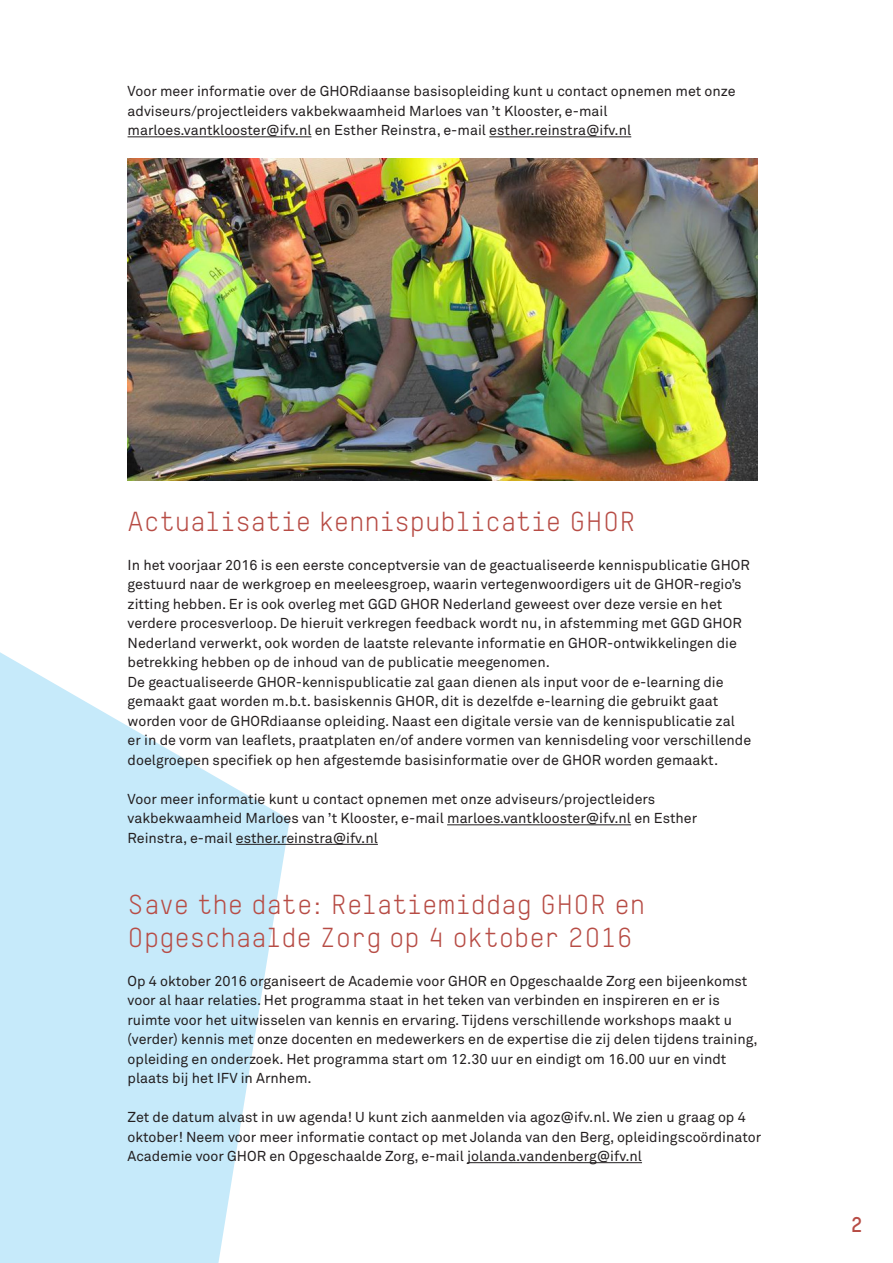
<style>
.page{position:relative;width:893px;height:1263px;background:#fff}
.page>*{position:absolute;margin:0;border:0;box-sizing:border-box;transform-origin:0 0}
.Kop_1_TStar_rood{font:27px/32.4px "TSTARTW";letter-spacing:.015em;color:#b74c45}
.AGOZ_broodtekst{font:700 21px "TSTARTW";color:#b74c45}
.AGOZ_broodtekst-2{font:14.25px/19.5px "Akkurat Std";color:#231f20}
</style>
<div class="page">
<svg style="left:0;top:652px;width:290px;height:611px;fill:#c6eafa"></svg>
<hr style="left:128px;top:137px;width:183px;height:1px;background:#231f20">
<hr style="left:489px;top:137px;width:142px;height:1px;background:#231f20">
<hr style="left:447px;top:824px;width:184px;height:1px;background:#231f20">
<hr style="left:236px;top:844px;width:142px;height:1px;background:#231f20">
<hr style="left:467px;top:1162px;width:175px;height:1px;background:#231f20">
<img style="left:128px;top:158px;width:630px;height:322px">
<p class="AGOZ_broodtekst-2" style="left:128px;top:82px;width:610px">Voor meer informatie over de GHORdiaanse basisopleiding kunt u contact opnemen met onze adviseurs/projectleiders vakbekwaamheid Marloes van ’t Klooster, e-mail</p>
<p class="AGOZ_broodtekst-2" style="left:128px;top:121px;width:505px">marloes.vantklooster@ifv.nl en Esther Reinstra, e-mail esther.reinstra@ifv.nl</p>
<p class="Kop_1_TStar_rood" style="left:128px;top:505px;width:510px">Actualisatie kennispublicatie GHOR</p>
<p class="AGOZ_broodtekst-2" style="left:128px;top:555px;width:624px">In het voorjaar 2016 is een eerste conceptversie van de geactualiseerde kennispublicatie GHOR gestuurd naar de werkgroep en meeleesgroep, waarin vertegenwoordigers uit de GHOR-regio’s zitting hebben. Er is ook overleg met GGD GHOR Nederland geweest over deze versie en het verdere procesverloop. De hieruit verkregen feedback wordt nu, in afstemming met GGD GHOR Nederland verwerkt, ook worden de laatste relevante informatie en GHOR-ontwikkelingen die betrekking hebben op de inhoud van de publicatie meegenomen.</p>
<p class="AGOZ_broodtekst-2" style="left:128px;top:672px;width:625px">De geactualiseerde GHOR-kennispublicatie zal gaan dienen als input voor de e-learning die gemaakt gaat worden m.b.t. basiskennis GHOR, dit is dezelfde e-learning die gebruikt gaat worden voor de GHORdiaanse opleiding. Naast een digitale versie van de kennispublicatie zal er in de vorm van leaflets, praatplaten en/of andere vormen van kennisdeling voor verschillende doelgroepen specifiek op hen afgestemde basisinformatie over de GHOR worden gemaakt.</p>
<p class="AGOZ_broodtekst-2" style="left:128px;top:789px;width:571px">Voor meer informatie kunt u contact opnemen met onze adviseurs/projectleiders vakbekwaamheid Marloes van ’t Klooster, e-mail marloes.vantklooster@ifv.nl en Esther</p>
<p class="AGOZ_broodtekst-2" style="left:128px;top:828px;width:252px">Reinstra, e-mail esther.reinstra@ifv.nl</p>
<p class="Kop_1_TStar_rood" style="left:128px;top:888px;width:519px">Save the date: Relatiemiddag GHOR en<br>Opgeschaalde Zorg op 4 oktober 2016</p>
<p class="AGOZ_broodtekst-2" style="left:128px;top:971px;width:631px">Op 4 oktober 2016 organiseert de Academie voor GHOR en Opgeschaalde Zorg een bijeenkomst voor al haar relaties. Het programma staat in het teken van verbinden en inspireren en er is ruimte voor het uitwisselen van kennis en ervaring. Tijdens verschillende workshops maakt u (verder) kennis met onze docenten en medewerkers en de expertise die zij delen tijdens training, opleiding en onderzoek. Het programma start om 12.30 uur en eindigt om 16.00 uur en vindt plaats bij het IFV in Arnhem.</p>
<p class="AGOZ_broodtekst-2" style="left:128px;top:1107px;width:635px">Zet de datum alvast in uw agenda! U kunt zich aanmelden via agoz@ifv.nl. We zien u graag op 4 oktober! Neem voor meer informatie contact op met Jolanda van den Berg, opleidingscoördinator<br>Academie voor GHOR en Opgeschaalde Zorg, e-mail jolanda.vandenberg@ifv.nl</p>
<p class="AGOZ_broodtekst" style="left:851px;top:1212px;width:14px">2</p>
</div>
